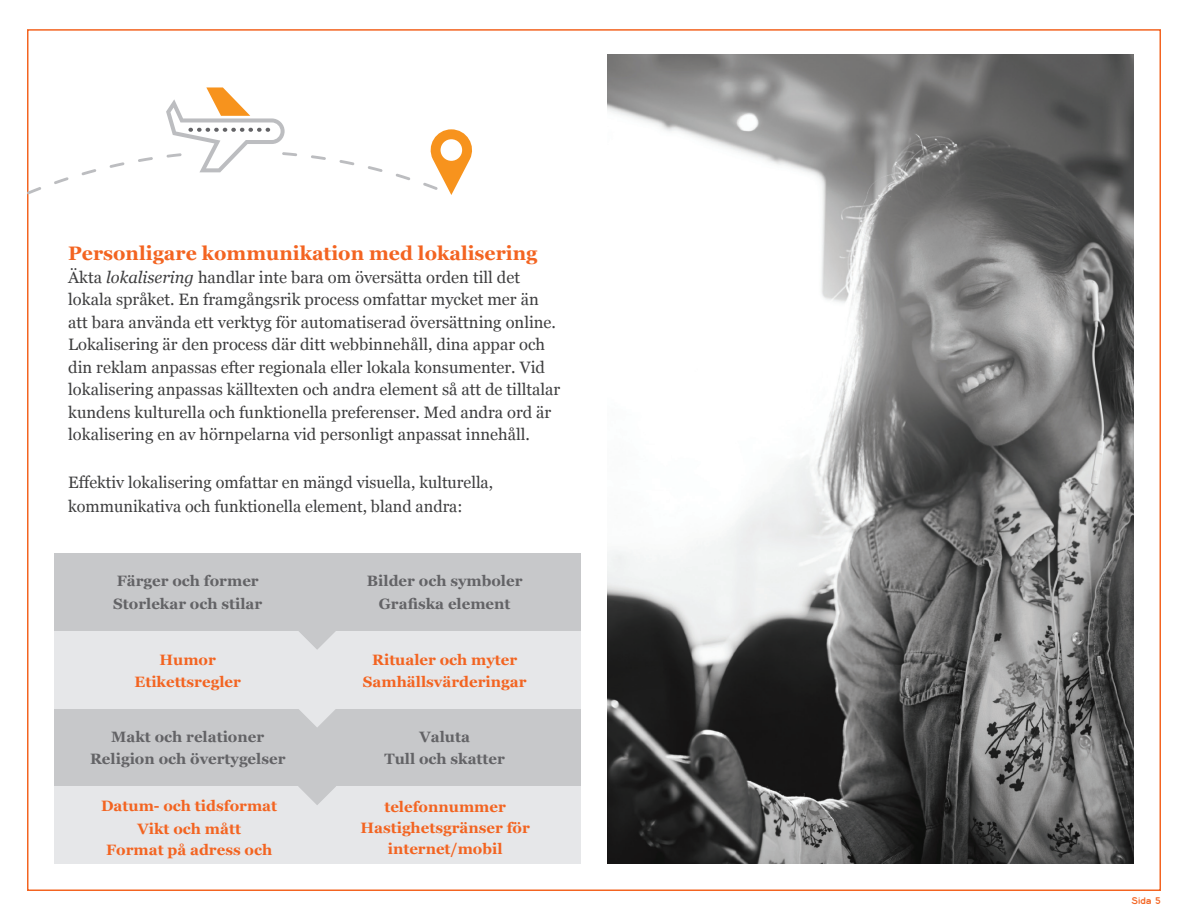
<style>
.page{position:relative;width:1188px;height:918px;background:#fff}
.page>*{position:absolute;margin:0;border:0;box-sizing:border-box;transform-origin:0 0}
.Lion_Intro{font:700 19.5px "Georgia";color:#f36421}
.Lion_Intro-2{font:16.5px/22.5px "Georgia";color:#3e3e3f}
.t1{font:700 15px/21px "Georgia";color:#f36421;text-align:center}
.t2{font:700 15px "Georgia";color:#636366}
.Lion_Intro-3{font:9px "Lionbridge Sans";color:#f36421}
.s1{font-style:italic}
</style>
<div class="page">
<div style="left:54px;top:786px;width:526px;height:78px;background:#e6e7e9"></div>
<div style="left:54px;top:708px;width:526px;height:78px;background:#c7c8ca"></div>
<svg style="left:298px;top:786px;width:38px;height:19px"></svg>
<div style="left:54px;top:631px;width:526px;height:77px;background:#e6e7e9"></div>
<svg style="left:298px;top:708px;width:38px;height:19px"></svg>
<img style="left:608px;top:54px;width:526px;height:810px">
<div style="left:54px;top:553px;width:526px;height:78px;background:#c7c8ca"></div>
<svg style="left:299px;top:631px;width:37px;height:19px"></svg>
<svg style="left:138px;top:157px;width:15px;height:5px"></svg>
<svg style="left:109px;top:162px;width:16px;height:6px"></svg>
<svg style="left:81px;top:169px;width:15px;height:6px"></svg>
<svg style="left:54px;top:177px;width:15px;height:7px"></svg>
<svg style="left:27px;top:187px;width:14px;height:7px"></svg>
<svg style="left:396px;top:174px;width:14px;height:6px"></svg>
<svg style="left:368px;top:166px;width:15px;height:6px"></svg>
<svg style="left:339px;top:160px;width:15px;height:5px"></svg>
<svg style="left:311px;top:155px;width:15px;height:5px"></svg>
<svg style="left:423px;top:129px;width:49px;height:66px"></svg>
<svg style="left:166px;top:87px;width:131px;height:85px"></svg>
<p class="Lion_Intro" style="left:68px;top:239px;width:471px">Personligare kommunikation med lokalisering</p>
<p class="Lion_Intro-2" style="left:68px;top:265px;width:494px">Äkta <span class="s1">lokalisering</span> handlar inte bara om översätta orden till det lokala språket. En framgångsrik process omfattar mycket mer än att bara använda ett verktyg för automatiserad översättning online.<br>Lokalisering är den process där ditt webbinnehåll, dina appar och din reklam anpassas efter regionala eller lokala konsumenter. Vid lokalisering anpassas källtexten och andra element så att de tilltalar kundens kulturella och funktionella preferenser. Med andra ord är lokalisering en av hörnpelarna vid personligt anpassat innehåll.</p>
<p class="Lion_Intro-2" style="left:68px;top:470px;width:426px;line-height:24px">Effektiv lokalisering omfattar en mängd visuella, kulturella, kommunikativa och funktionella element, bland andra:</p>
<p class="t2" style="left:117px;top:570px;width:144px">Färger och former</p>
<p class="t2" style="left:113px;top:592px;width:151px">Storlekar och stilar</p>
<p class="t2" style="left:367px;top:570px;width:157px">Bilder och symboler</p>
<p class="t2" style="left:379px;top:592px;width:133px">Grafiska element</p>
<p class="t1" style="left:160px;top:648px;width:58px">Humor</p>
<p class="t1" style="left:135px;top:671px;width:108px">Etikettsregler</p>
<p class="t1" style="left:372px;top:648px;width:147px">Ritualer och myter</p>
<p class="t1" style="left:363px;top:671px;width:165px">Samhällsvärderingar</p>
<p class="t2" style="left:111px;top:725px;width:155px">Makt och relationer</p>
<p class="t2" style="left:90px;top:748px;width:197px">Religion och övertygelser</p>
<p class="t2" style="left:419px;top:725px;width:52px">Valuta</p>
<p class="t2" style="left:384px;top:748px;width:122px">Tull och skatter</p>
<p class="t1" style="left:101px;top:795px;width:178px">Datum- och tidsformat</p>
<p class="t1" style="left:137px;top:817px;width:105px">Vikt och mått</p>
<p class="t1" style="left:106px;top:838px;width:168px">Format på adress och</p>
<p class="t1" style="left:384px;top:796px;width:123px">telefonnummer</p>
<p class="t1" style="left:360px;top:817px;width:171px">Hastighetsgränser för internet/mobil</p>
<p class="Lion_Intro-3" style="left:1131px;top:894px;width:31px">Sida 5</p>
</div>
